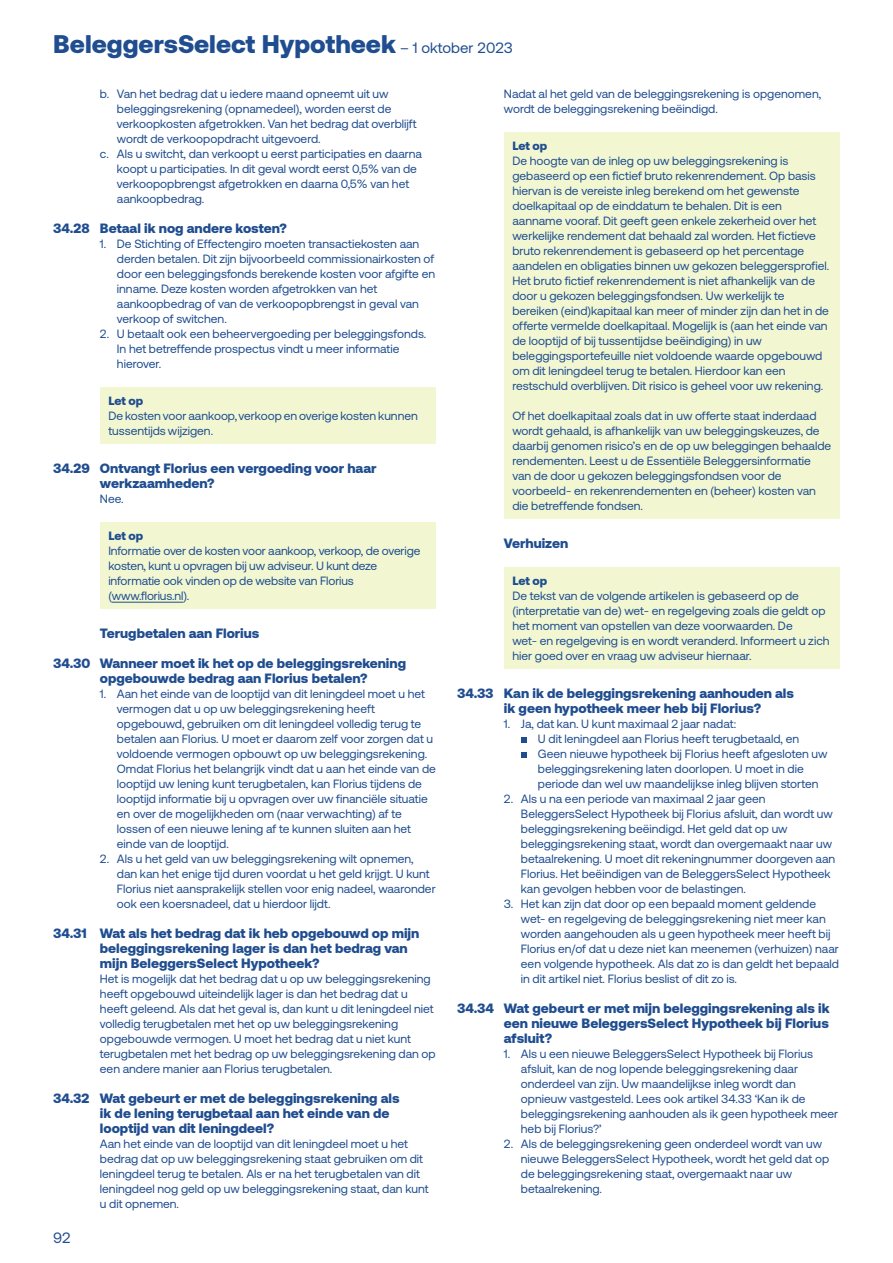
<style>
.page{position:relative;width:893px;height:1263px;background:#fff}
.page>*{position:absolute;margin:0;border:0;box-sizing:border-box;transform-origin:0 0}
.t1{font:900 25.5px "Aeonik";color:#1f4d8f}
.t2{font:15px "Aeonik";color:#1f4d8f}
.t3{font:900 13.5px/15px "Aeonik";color:#1f4d8f}
.t4{font:12px/15px "Aeonik";color:#1f4d8f}
.t5{font:900 12px "Aeonik";color:#1f4d8f}
.s1{font-weight:400;font-size:15px}
</style>
<div class="page">
<div style="left:100px;top:387px;width:336px;height:56px;background:#f2f7d2"></div>
<div style="left:100px;top:522px;width:336px;height:86px;background:#f2f7d2"></div>
<hr style="left:112px;top:602px;width:71px;height:1px;background:#1f4d8f">
<div style="left:504px;top:132px;width:336px;height:386px;background:#f2f7d2"></div>
<div style="left:504px;top:567px;width:336px;height:101px;background:#f2f7d2"></div>
<svg style="left:521px;top:737px;width:6px;height:6px"></svg>
<svg style="left:521px;top:752px;width:6px;height:6px"></svg>
<h1 class="t1" style="left:53px;top:29px;width:461px">BeleggersSelect Hypotheek <span class="s1">– 1 oktober 2023</span></h1>
<p class="t4" style="left:100px;top:87px;width:290px">b. Van het bedrag dat u iedere maand opneemt uit uw</p>
<p class="t4" style="left:117px;top:102px;width:276px">beleggingsrekening (opnamedeel), worden eerst de</p>
<p class="t4" style="left:117px;top:117px;width:301px">verkoopkosten afgetrokken. Van het bedrag dat overblijft</p>
<p class="t4" style="left:117px;top:132px;width:205px">wordt de verkoopopdracht uitgevoerd.</p>
<p class="t4" style="left:100px;top:147px;width:324px">c. Als u switcht, dan verkoopt u eerst participaties en daarna</p>
<p class="t4" style="left:117px;top:162px;width:302px">koopt u participaties. In dit geval wordt eerst 0,5% van de</p>
<p class="t4" style="left:117px;top:177px;width:294px">verkoopopbrengst afgetrokken en daarna 0,5% van het</p>
<p class="t4" style="left:117px;top:192px;width:89px">aankoopbedrag.</p>
<p class="t3" style="left:53px;top:221px;width:235px">34.28 Betaal ik nog andere kosten?</p>
<p class="t4" style="left:117px;top:237px;width:320px;text-indent:-17px">1. De Stichting of Effectengiro moeten transactiekosten aan derden betalen. Dit zijn bijvoorbeeld commissionairkosten of door een beleggingsfonds berekende kosten voor afgifte en inname. Deze kosten worden afgetrokken van het aankoopbedrag of van de verkoopopbrengst in geval van verkoop of switchen.</p>
<p class="t4" style="left:117px;top:327px;width:311px;text-indent:-17px">2. U betaalt ook een beheervergoeding per beleggingsfonds.<br>In het betreffende prospectus vindt u meer informatie hierover.</p>
<p class="t5" style="left:108px;top:393px;width:36px">Let op</p>
<p class="t4" style="left:108px;top:408px;width:311px">De kosten voor aankoop, verkoop en overige kosten kunnen tussentijds wijzigen.</p>
<p class="t3" style="left:100px;top:461px;width:278px;text-indent:-47px">34.29 Ontvangt Florius een vergoeding voor haar werkzaamheden?</p>
<p class="t4" style="left:100px;top:492px;width:25px">Nee.</p>
<p class="t5" style="left:108px;top:528px;width:36px">Let op</p>
<p class="t4" style="left:108px;top:543px;width:314px">Informatie over de kosten voor aankoop, verkoop, de overige kosten, kunt u opvragen bij uw adviseur. U kunt deze informatie ook vinden op de website van Florius (www.florius.nl).</p>
<p class="t3" style="left:100px;top:626px;width:161px">Terugbetalen aan Florius</p>
<p class="t3" style="left:100px;top:656px;width:308px;text-indent:-47px">34.30 Wanneer moet ik het op de beleggingsrekening opgebouwde bedrag aan Florius betalen?</p>
<p class="t4" style="left:117px;top:687px;width:320px;text-indent:-17px">1. Aan het einde van de looptijd van dit leningdeel moet u het vermogen dat u op uw beleggingsrekening heeft opgebouwd, gebruiken om dit leningdeel volledig terug te betalen aan Florius. U moet er daarom zelf voor zorgen dat u voldoende vermogen opbouwt op uw beleggingsrekening.<br>Omdat Florius het belangrijk vindt dat u aan het einde van de looptijd uw lening kunt terugbetalen, kan Florius tijdens de looptijd informatie bij u opvragen over uw financiële situatie en over de mogelijkheden om (naar verwachting) af te lossen of een nieuwe lening af te kunnen sluiten aan het einde van de looptijd.</p>
<p class="t4" style="left:117px;top:852px;width:320px;text-indent:-17px">2. Als u het geld van uw beleggingsrekening wilt opnemen, dan kan het enige tijd duren voordat u het geld krijgt. U kunt Florius niet aansprakelijk stellen voor enig nadeel, waaronder ook een koersnadeel, dat u hierdoor lijdt.</p>
<p class="t3" style="left:100px;top:926px;width:321px;text-indent:-47px">34.31 Wat als het bedrag dat ik heb opgebouwd op mijn beleggingsrekening lager is dan het bedrag van mijn BeleggersSelect Hypotheek?</p>
<p class="t4" style="left:100px;top:972px;width:337px">Het is mogelijk dat het bedrag dat u op uw beleggingsrekening heeft opgebouwd uiteindelijk lager is dan het bedrag dat u heeft geleend. Als dat het geval is, dan kunt u dit leningdeel niet volledig terugbetalen met het op uw beleggingsrekening opgebouwde vermogen. U moet het bedrag dat u niet kunt terugbetalen met het bedrag op uw beleggingsrekening dan op een andere manier aan Florius terugbetalen.</p>
<p class="t3" style="left:100px;top:1091px;width:301px;text-indent:-47px">34.32 Wat gebeurt er met de beleggingsrekening als ik de lening terugbetaal aan het einde van de looptijd van dit leningdeel?</p>
<p class="t4" style="left:100px;top:1137px;width:330px">Aan het einde van de looptijd van dit leningdeel moet u het bedrag dat op uw beleggingsrekening staat gebruiken om dit leningdeel terug te betalen. Als er na het terugbetalen van dit leningdeel nog geld op uw beleggingsrekening staat, dan kunt u dit opnemen.</p>
<p class="t2" style="left:53px;top:1229px;width:19px">92</p>
<p class="t4" style="left:504px;top:87px;width:319px">Nadat al het geld van de beleggingsrekening is opgenomen, wordt de beleggingsrekening beëindigd.</p>
<p class="t5" style="left:512px;top:138px;width:36px">Let op</p>
<p class="t4" style="left:512px;top:153px;width:318px">De hoogte van de inleg op uw beleggingsrekening is gebaseerd op een fictief bruto rekenrendement. Op basis hiervan is de vereiste inleg berekend om het gewenste doelkapitaal op de einddatum te behalen. Dit is een aanname vooraf. Dit geeft geen enkele zekerheid over het werkelijke rendement dat behaald zal worden. Het fictieve bruto rekenrendement is gebaseerd op het percentage aandelen en obligaties binnen uw gekozen beleggersprofiel.<br>Het bruto fictief rekenrendement is niet afhankelijk van de door u gekozen beleggingsfondsen. Uw werkelijk te bereiken (eind)kapitaal kan meer of minder zijn dan het in de offerte vermelde doelkapitaal. Mogelijk is (aan het einde van de looptijd of bij tussentijdse beëindiging) in uw beleggingsportefeuille niet voldoende waarde opgebouwd om dit leningdeel terug te betalen. Hierdoor kan een restschuld overblijven. Dit risico is geheel voor uw rekening.</p>
<p class="t4" style="left:512px;top:408px;width:320px">Of het doelkapitaal zoals dat in uw offerte staat inderdaad wordt gehaald, is afhankelijk van uw beleggingskeuzes, de daarbij genomen risico’s en de op uw beleggingen behaalde rendementen. Leest u de Essentiële Beleggersinformatie van de door u gekozen beleggingsfondsen voor de voorbeeld- en rekenrendementen en (beheer) kosten van die betreffende fondsen.</p>
<p class="t3" style="left:504px;top:536px;width:66px">Verhuizen</p>
<p class="t5" style="left:512px;top:573px;width:36px">Let op</p>
<p class="t4" style="left:512px;top:588px;width:319px">De tekst van de volgende artikelen is gebaseerd op de (interpretatie van de) wet- en regelgeving zoals die geldt op het moment van opstellen van deze voorwaarden. De<br>wet- en regelgeving is en wordt veranderd. Informeert u zich hier goed over en vraag uw adviseur hiernaar.</p>
<p class="t3" style="left:504px;top:686px;width:292px;text-indent:-47px">34.33 Kan ik de beleggingsrekening aanhouden als ik geen hypotheek meer heb bij Florius?</p>
<p class="t4" style="left:538px;top:717px;width:291px;text-indent:-34px">1. Ja, dat kan. U kunt maximaal 2 jaar nadat:<br>U dit leningdeel aan Florius heeft terugbetaald, en Geen nieuwe hypotheek bij Florius heeft afgesloten uw beleggingsrekening laten doorlopen. U moet in die periode dan wel uw maandelijkse inleg blijven storten</p>
<p class="t4" style="left:521px;top:792px;width:316px;text-indent:-17px">2. Als u na een periode van maximaal 2 jaar geen BeleggersSelect Hypotheek bij Florius afsluit, dan wordt uw beleggingsrekening beëindigd. Het geld dat op uw beleggingsrekening staat, wordt dan overgemaakt naar uw betaalrekening. U moet dit rekeningnummer doorgeven aan Florius. Het beëindigen van de BeleggersSelect Hypotheek kan gevolgen hebben voor de belastingen.</p>
<p class="t4" style="left:521px;top:897px;width:320px;text-indent:-17px">3. Het kan zijn dat door op een bepaald moment geldende wet- en regelgeving de beleggingsrekening niet meer kan worden aangehouden als u geen hypotheek meer heeft bij Florius en/of dat u deze niet kan meenemen (verhuizen) naar een volgende hypotheek. Als dat zo is dan geldt het bepaald in dit artikel niet. Florius beslist of dit zo is.</p>
<p class="t3" style="left:504px;top:1001px;width:327px;text-align:justify;text-indent:-47px">34.34 Wat gebeurt er met mijn beleggingsrekening als ik een nieuwe BeleggersSelect Hypotheek bij Florius afsluit?</p>
<p class="t4" style="left:521px;top:1047px;width:319px;text-indent:-17px">1. Als u een nieuwe BeleggersSelect Hypotheek bij Florius afsluit, kan de nog lopende beleggingsrekening daar onderdeel van zijn. Uw maandelijkse inleg wordt dan opnieuw vastgesteld. Lees ook artikel 34.33 ‘Kan ik de beleggingsrekening aanhouden als ik geen hypotheek meer heb bij Florius?’</p>
<p class="t4" style="left:521px;top:1137px;width:310px;text-indent:-17px">2. Als de beleggingsrekening geen onderdeel wordt van uw nieuwe BeleggersSelect Hypotheek, wordt het geld dat op de beleggingsrekening staat, overgemaakt naar uw betaalrekening.</p>
</div>
